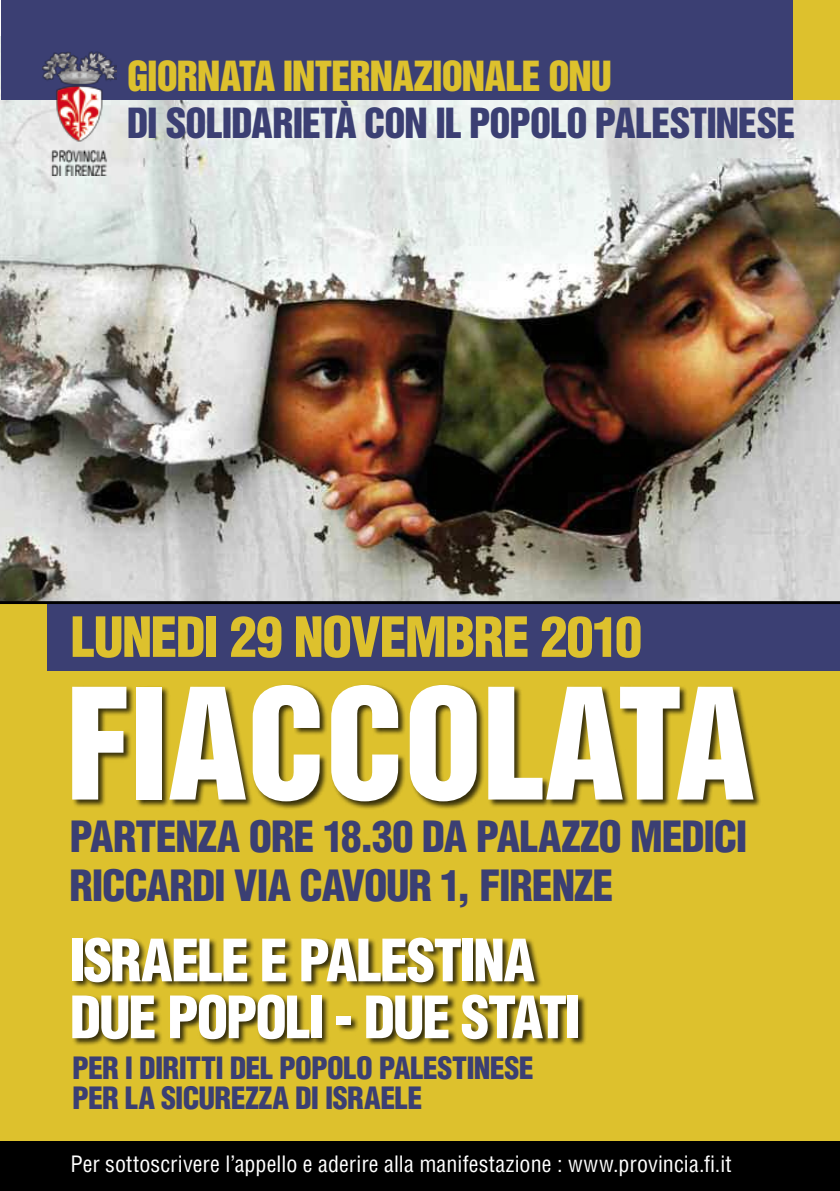
<style>
.page{position:relative;width:840px;height:1191px;background:#fff}
.page>*{position:absolute;margin:0;border:0;box-sizing:border-box;transform-origin:0 0}
.t1{font:141px "Helvetica Inserat";color:#fff}
.t2{font:900 condensed 56.8px/56.8px "Helvetica";letter-spacing:-.035em;color:#fff}
.t3{font:900 condensed 54px "Helvetica";letter-spacing:-.03em;color:#ddc12d}
.t4{font:900 condensed 42px/49.4px "Helvetica";letter-spacing:-.025em;color:#3b3f73}
.t5{font:38px "Helvetica Inserat";letter-spacing:-.025em;color:#3b3f73}
.t6{font:38px "Helvetica Inserat";letter-spacing:-.02em;color:#ddc12d}
.t7{font:900 condensed 30px/30px "Helvetica";letter-spacing:-.025em;color:#3b3f73}
.t8{font:condensed 22px "Helvetica";letter-spacing:.005em;color:#fff}
</style>
<div class="page">
<div style="left:0;top:588px;width:839px;height:603px;background:#ddc12d"></div>
<img style="left:0;top:36px;width:839px;height:565px">
<div style="left:1px;top:0;width:797px;height:99px;background:#3b3f73"></div>
<div style="left:48px;top:602px;width:791px;height:68px;background:#3b3f73"></div>
<div style="left:793px;top:0;width:46px;height:99px;background:#ddc12d"></div>
<hr style="left:0;top:601px;width:839px;height:3px;background:#000">
<img style="left:43px;top:52px;width:74px;height:124px">
<div style="left:72px;top:683px;width:767px;height:191px;background:#000;opacity:.75"></div>
<div style="left:72px;top:936px;width:599px;height:150px;background:#000;opacity:.75"></div>
<div style="left:0;top:1141px;width:839px;height:50px;background:#000"></div>
<h3 class="t6" style="left:127px;top:54px;width:486px">GIORNATA INTERNAZIONALE ONU</h3>
<h3 class="t5" style="left:127px;top:100px;width:669px">DI SOLIDARIETÀ CON IL POPOLO PALESTINESE</h3>
<h3 class="t3" style="left:71px;top:603px;width:572px">LUNEDI 29 NOVEMBRE 2010</h3>
<h1 class="t1" style="left:66px;top:660px;width:689px">FIACCOLATA</h1>
<h3 class="t4" style="left:69px;top:811px;width:679px">PARTENZA ORE 18.30 DA PALAZZO MEDICI<br>RICCARDI VIA CAVOUR 1, FIRENZE</h3>
<h2 class="t2" style="left:70px;top:931px;width:512px">ISRAELE E PALESTINA<br>DUE POPOLI - DUE STATI</h2>
<h3 class="t7" style="left:72px;top:1052px;width:463px">PER I DIRITTI DEL POPOLO PALESTINESE<br>PER LA SICUREZZA DI ISRAELE</h3>
<p class="t8" style="left:70px;top:1150px;width:662px">Per sottoscrivere l’appello e aderire alla manifestazione : www.provincia.fi.it</p>
</div>
